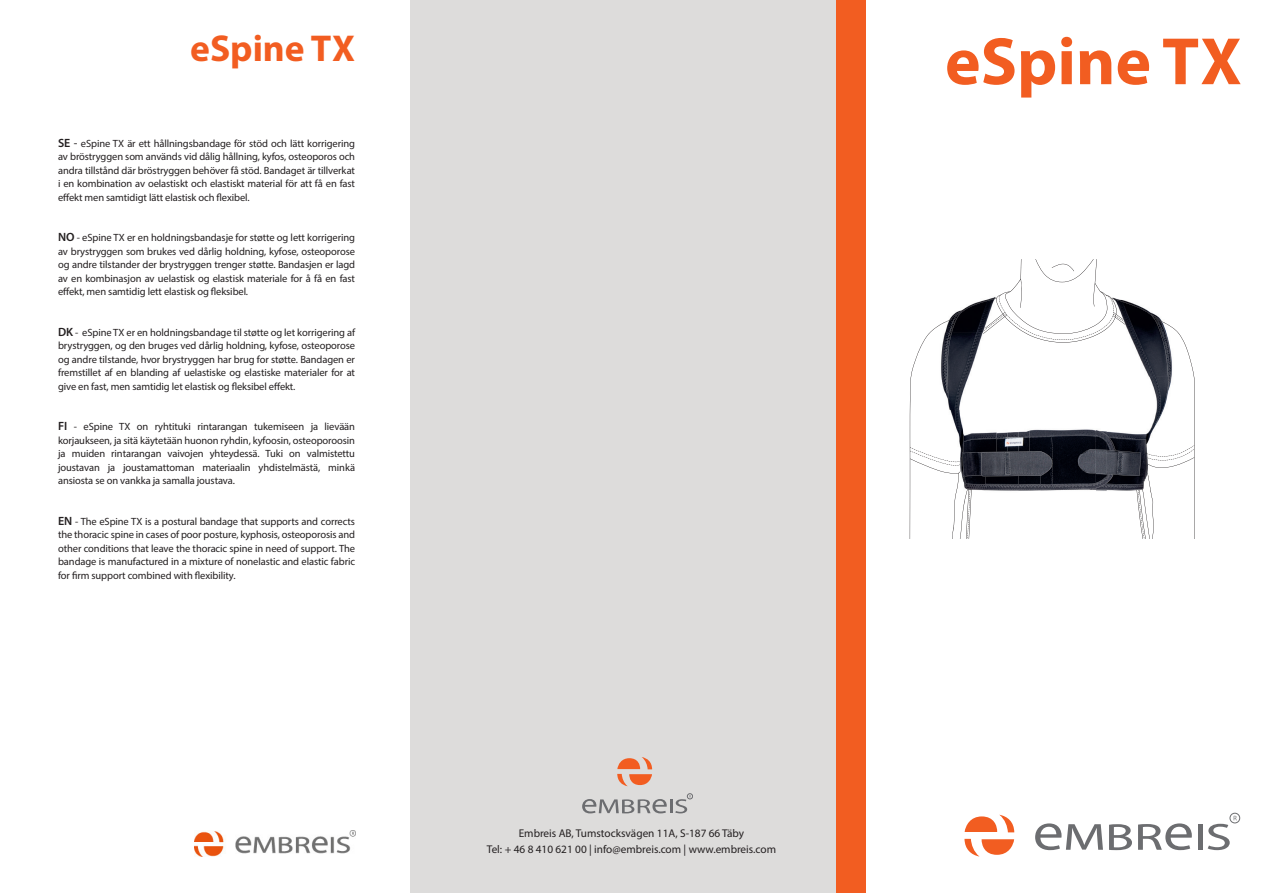
<style>
.page{position:relative;width:1263px;height:893px;background:#fff}
.page>*{position:absolute;margin:0;border:0;box-sizing:border-box;transform-origin:0 0}
.t1{font:700 67.5px "Myriad Pro";color:#f25d21}
.t2{font:700 37.5px "Myriad Pro";color:#f25d21}
.t3{font:11.25px "Myriad Pro";color:#231f20}
.t4{font:10.5px/13.5px "Myriad Pro";letter-spacing:-.01em;color:#231f20;text-align:justify}
.s1{font-weight:600;font-size:12px}
.s2{font-size:12px}
</style>
<div class="page">
<div style="left:410px;top:0;width:440px;height:893px;background:#dddcdb"></div>
<img style="left:959px;top:300px;width:25px;height:33px">
<img style="left:1125px;top:300px;width:70px;height:154px">
<img style="left:963px;top:333px;width:20px;height:59px">
<img style="left:1029px;top:429px;width:67px;height:2px">
<img style="left:950px;top:410px;width:13px;height:21px">
<img style="left:1194px;top:454px;width:1px;height:77px">
<svg style="left:944px;top:333px;width:3px;height:64px"></svg>
<svg style="left:1150px;top:314px;width:21px;height:110px"></svg>
<img style="left:1155px;top:321px;width:16px;height:103px">
<img style="left:1150px;top:314px;width:18px;height:76px">
<img style="left:983px;top:315px;width:1px;height:19px">
<img style="left:947px;top:311px;width:16px;height:88px">
<svg style="left:984px;top:259px;width:141px;height:84px"></svg>
<img style="left:986px;top:292px;width:22px;height:9px">
<img style="left:1099px;top:290px;width:21px;height:11px">
<img style="left:960px;top:301px;width:28px;height:11px">
<img style="left:1119px;top:301px;width:28px;height:11px">
<img style="left:943px;top:312px;width:19px;height:11px">
<img style="left:1146px;top:312px;width:19px;height:11px">
<img style="left:929px;top:323px;width:15px;height:11px">
<img style="left:1166px;top:323px;width:13px;height:11px">
<img style="left:920px;top:334px;width:9px;height:13px">
<svg style="left:1178px;top:334px;width:7px;height:11px"></svg>
<img style="left:910px;top:347px;width:11px;height:84px">
<img style="left:1185px;top:344px;width:9px;height:87px">
<svg style="left:910px;top:431px;width:284px;height:108px"></svg>
<img style="left:1096px;top:475px;width:14px;height:9px">
<img style="left:945px;top:313px;width:16px;height:37px">
<img style="left:1153px;top:316px;width:13px;height:27px">
<img style="left:1101px;top:485px;width:34px;height:3px">
<img style="left:966px;top:488px;width:129px;height:1px">
<div style="left:836px;top:0;width:30px;height:893px;background:#f25d21"></div>
<svg style="left:617px;top:757px;width:35px;height:29px"></svg>
<svg style="left:582px;top:793px;width:111px;height:20px"></svg>
<img style="left:194px;top:831px;width:162px;height:25px">
<svg style="left:964px;top:839px;width:50px;height:17px"></svg>
<svg style="left:965px;top:815px;width:49px;height:17px"></svg>
<svg style="left:1035px;top:823px;width:68px;height:27px"></svg>
<svg style="left:1109px;top:824px;width:23px;height:26px"></svg>
<svg style="left:1138px;top:823px;width:54px;height:27px"></svg>
<div style="left:1197px;top:824px;width:5px;height:26px;background:#6c6d70"></div>
<svg style="left:1208px;top:816px;width:28px;height:34px"></svg>
<div style="left:1229px;top:813px;width:11px;height:10px;border:1px solid #6c6d70;border-radius:50%"></div>
<p class="t2" style="left:190px;top:24px;width:166px">eSpine TX</p>
<p class="t4" style="left:58px;top:136px;width:298px"><span class="s1">SE</span> <span class="s2">-</span> eSpine TX är ett hållningsbandage för stöd och lätt korrigering av bröstryggen som används vid dålig hållning, kyfos, osteoporos och andra tillstånd där bröstryggen behöver få stöd. Bandaget är tillverkat i en kombination av oelastiskt och elastiskt material för att få en fast effekt men samtidigt lätt elastisk och flexibel.</p>
<p class="t4" style="left:58px;top:231px;width:298px"><span class="s1">NO</span> - eSpine TX er en holdningsbandasje for støtte og lett korrigering av brystryggen som brukes ved dårlig holdning, kyfose, osteoporose og andre tilstander der brystryggen trenger støtte. Bandasjen er lagd av en kombinasjon av uelastisk og elastisk materiale for å få en fast effekt, men samtidig lett elastisk og fleksibel.</p>
<p class="t4" style="left:58px;top:325px;width:298px"><span class="s1">DK</span> - eSpine TX er en holdningsbandage til støtte og let korrigering af brystryggen, og den bruges ved dårlig holdning, kyfose, osteoporose og andre tilstande, hvor brystryggen har brug for støtte. Bandagen er fremstillet af en blanding af uelastiske og elastiske materialer for at give en fast, men samtidig let elastisk og fleksibel effekt.</p>
<p class="t4" style="left:58px;top:420px;width:298px"><span class="s1">FI</span> - eSpine TX on ryhtituki rintarangan tukemiseen ja lievään korjaukseen, ja sitä käytetään huonon ryhdin, kyfoosin, osteoporoosin ja muiden rintarangan vaivojen yhteydessä. Tuki on valmistettu joustavan ja joustamattoman materiaalin yhdistelmästä, minkä ansiosta se on vankka ja samalla joustava.</p>
<p class="t4" style="left:58px;top:514px;width:298px"><span class="s1">EN</span> - The eSpine TX is a postural bandage that supports and corrects the thoracic spine in cases of poor posture, kyphosis, osteoporosis and other conditions that leave the thoracic spine in need of support. The bandage is manufactured in a mixture of nonelastic and elastic fabric for firm support combined with flexibility.</p>
<p class="t3" style="left:519px;top:826px;width:227px">Embreis AB, Tumstocksvägen 11A, S-187 66 Täby</p>
<p class="t3" style="left:487px;top:842px;width:291px">Tel: + 46 8 410 621 00 | info@embreis.com | www.embreis.com</p>
<p class="t1" style="left:945px;top:17px;width:298px">eSpine TX</p>
</div>
